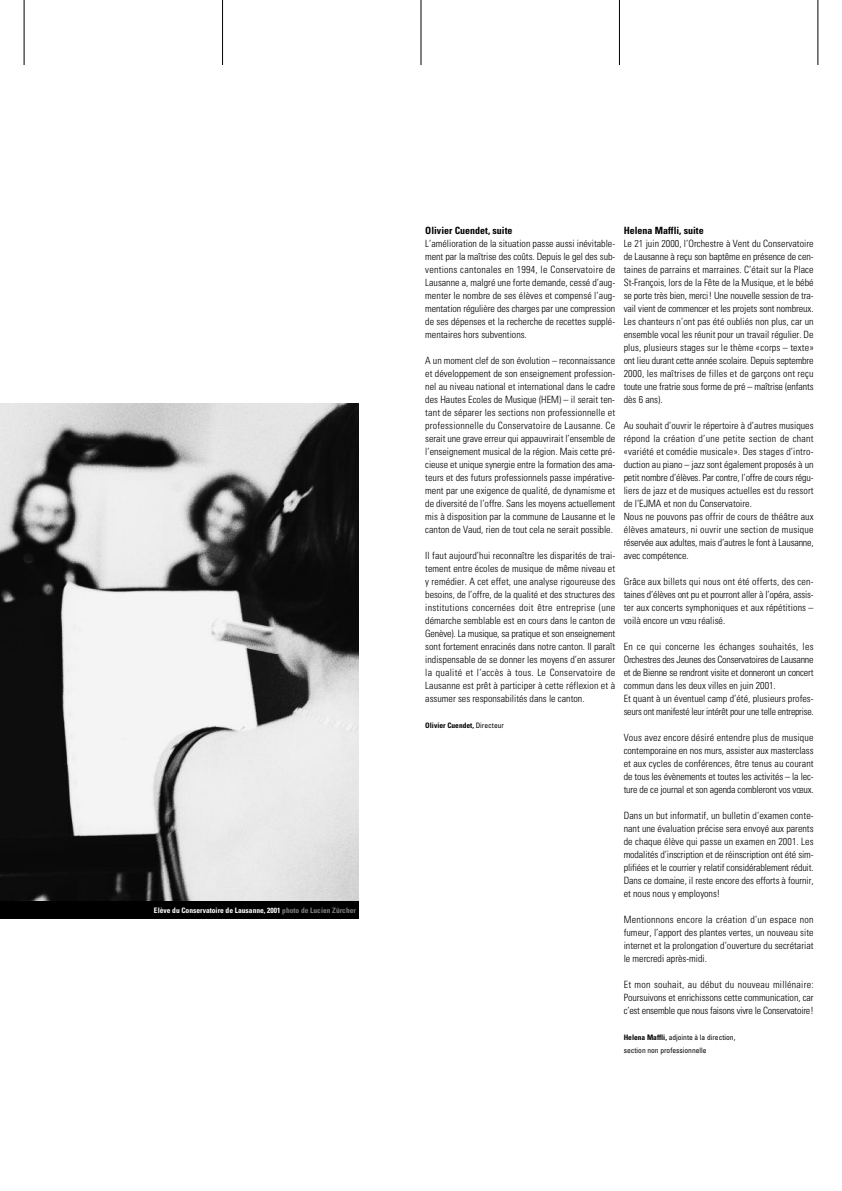
<style>
.page{position:relative;width:842px;height:1191px;background:#fff}
.page>*{position:absolute;margin:0;border:0;box-sizing:border-box;transform-origin:0 0}
.t1{font:300 condensed 10px/13px "Univers LT";color:#000;text-align:justify}
.t2{font:700 condensed 10px "Univers LT";color:#000}
.t3{font:condensed 7.5px/13px "Univers LT";color:#000}
.t4{font:700 condensed 7.5px "Univers LT";color:#fff}
.t5{font:700 condensed 7.5px "Univers LT";color:#000}
.s1{color:#808080}
.s2{font-weight:400}
.s3{font-weight:700}
</style>
<div class="page">
<hr style="left:24px;top:0;width:1px;height:65px;background:#000">
<hr style="left:222px;top:0;width:1px;height:65px;background:#000">
<hr style="left:619px;top:0;width:1px;height:65px;background:#000">
<hr style="left:421px;top:0;width:1px;height:65px;background:#000">
<hr style="left:818px;top:0;width:1px;height:65px;background:#000">
<img style="left:0;top:403px;width:359px;height:507px">
<div style="left:0;top:901px;width:358px;height:17px;background:#000"></div>
<p class="t4" style="left:154px;top:907px;width:204px">Elève du Conservatoire de Lausanne, 2001 <span class="s1">photo de Lucien Zürcher</span></p>
<p class="t2" style="left:425px;top:227px;width:89px">Olivier Cuendet, suite</p>
<p class="t1" style="left:425px;top:238px;width:191px">L’amélioration de la situation passe aussi inévitable&shy;ment par la maîtrise des coûts. Depuis le gel des sub&shy;ventions cantonales en 1994, le Conservatoire de Lausanne a, malgré une forte demande, cessé d’aug&shy;menter le nombre de ses élèves et compensé l’aug&shy;mentation régulière des charges par une compression de ses dépenses et la recherche de recettes supplé&shy;mentaires hors subventions.</p>
<p class="t1" style="left:425px;top:355px;width:192px">A un moment clef de son évolution – reconnaissance et développement de son enseignement profession&shy;nel au niveau national et international dans le cadre des Hautes Ecoles de Musique (HEM) – il serait ten&shy;tant de séparer les sections non professionnelle et professionnelle du Conservatoire de Lausanne. Ce serait une grave erreur qui appauvrirait l’ensemble de l’enseignement musical de la région. Mais cette pré&shy;cieuse et unique synergie entre la formation des ama&shy;teurs et des futurs professionnels passe impérative&shy;ment par une exigence de qualité, de dynamisme et de diversité de l’offre. Sans les moyens actuellement mis à disposition par la commune de Lausanne et le canton de Vaud, rien de tout cela ne serait possible.</p>
<p class="t1" style="left:425px;top:550px;width:192px">Il faut aujourd’hui reconnaître les disparités de trai&shy;tement entre écoles de musique de même niveau et y remédier. A cet effet, une analyse rigoureuse des besoins, de l’offre, de la qualité et des structures des institutions concernées doit être entreprise (une démarche semblable est en cours dans le canton de Genève). La musique, sa pratique et son enseignement sont fortement enracinés dans notre canton. Il paraît indispensable de se donner les moyens d’en assurer la qualité et l’accès à tous. Le Conservatoire de Lausanne est prêt à participer à cette réflexion et à assumer ses responsabilités dans le canton.</p>
<p class="t5" style="left:425px;top:723px;width:80px">Olivier Cuendet, <span class="s2">Directeur</span></p>
<p class="t2" style="left:624px;top:227px;width:81px">Helena Maffli, suite</p>
<p class="t1" style="left:624px;top:238px;width:191px">Le 21 juin 2000, l’Orchestre à Vent du Conservatoire de Lausanne à reçu son baptême en présence de cen&shy;taines de parrains et marraines. C’était sur la Place St-François, lors de la Fête de la Musique, et le bébé se porte très bien, merci! Une nouvelle session de tra&shy;vail vient de commencer et les projets sont nombreux.<br>Les chanteurs n’ont pas été oubliés non plus, car un ensemble vocal les réunit pour un travail régulier. De plus, plusieurs stages sur le thème «corps – texte» ont lieu durant cette année scolaire. Depuis septembre 2000, les maîtrises de filles et de garçons ont reçu toute une fratrie sous forme de pré – maîtrise (enfants dès 6 ans).</p>
<p class="t1" style="left:624px;top:420px;width:191px;text-align:left">Au souhait d’ouvrir le répertoire à d’autres musiques répond la création d’une petite section de chant «variété et comédie musicale». Des stages d’intro&shy;duction au piano – jazz sont également proposés à un petit nombre d’élèves. Par contre, l’offre de cours régu&shy;liers de jazz et de musiques actuelles est du ressort de l’EJMA et non du Conservatoire.<br>Nous ne pouvons pas offrir de cours de théâtre aux élèves amateurs, ni ouvrir une section de musique réservée aux adultes, mais d’autres le font à Lausanne, avec compétence.</p>
<p class="t1" style="left:624px;top:576px;width:191px">Grâce aux billets qui nous ont été offerts, des cen&shy;taines d’élèves ont pu et pourront aller à l’opéra, assis&shy;ter aux concerts symphoniques et aux répétitions – voilà encore un vœu réalisé.</p>
<p class="t1" style="left:624px;top:641px;width:191px;text-align:left">En ce qui concerne les échanges souhaités, les Orchestres des Jeunes des Conservatoires de Lausanne et de Bienne se rendront visite et donneront un concert commun dans les deux villes en juin 2001.<br>Et quant à un éventuel camp d’été, plusieurs profes&shy;seurs ont manifesté leur intérêt pour une telle entreprise.</p>
<p class="t1" style="left:624px;top:732px;width:191px">Vous avez encore désiré entendre plus de musique contemporaine en nos murs, assister aux masterclass et aux cycles de conférences, être tenus au courant de tous les évènements et toutes les activités – la lec&shy;ture de ce journal et son agenda combleront vos vœux.</p>
<p class="t1" style="left:624px;top:810px;width:191px">Dans un but informatif, un bulletin d’examen conte&shy;nant une évaluation précise sera envoyé aux parents de chaque élève qui passe un examen en 2001. Les modalités d’inscription et de réinscription ont été sim&shy;plifiées et le courrier y relatif considérablement réduit.<br>Dans ce domaine, il reste encore des efforts à fournir, et nous nous y employons!</p>
<p class="t1" style="left:624px;top:914px;width:191px">Mentionnons encore la création d’un espace non fumeur, l’apport des plantes vertes, un nouveau site internet et la prolongation d’ouverture du secrétariat le mercredi après-midi.</p>
<p class="t1" style="left:624px;top:979px;width:192px">Et mon souhait, au début du nouveau millénaire:<br>Poursuivons et enrichissons cette communication, car c’est ensemble que nous faisons vivre le Conservatoire!</p>
<p class="t3" style="left:624px;top:1031px;width:113px"><span class="s3">Helena Maffli,</span> adjointe à la direction, section non professionnelle</p>
</div>
